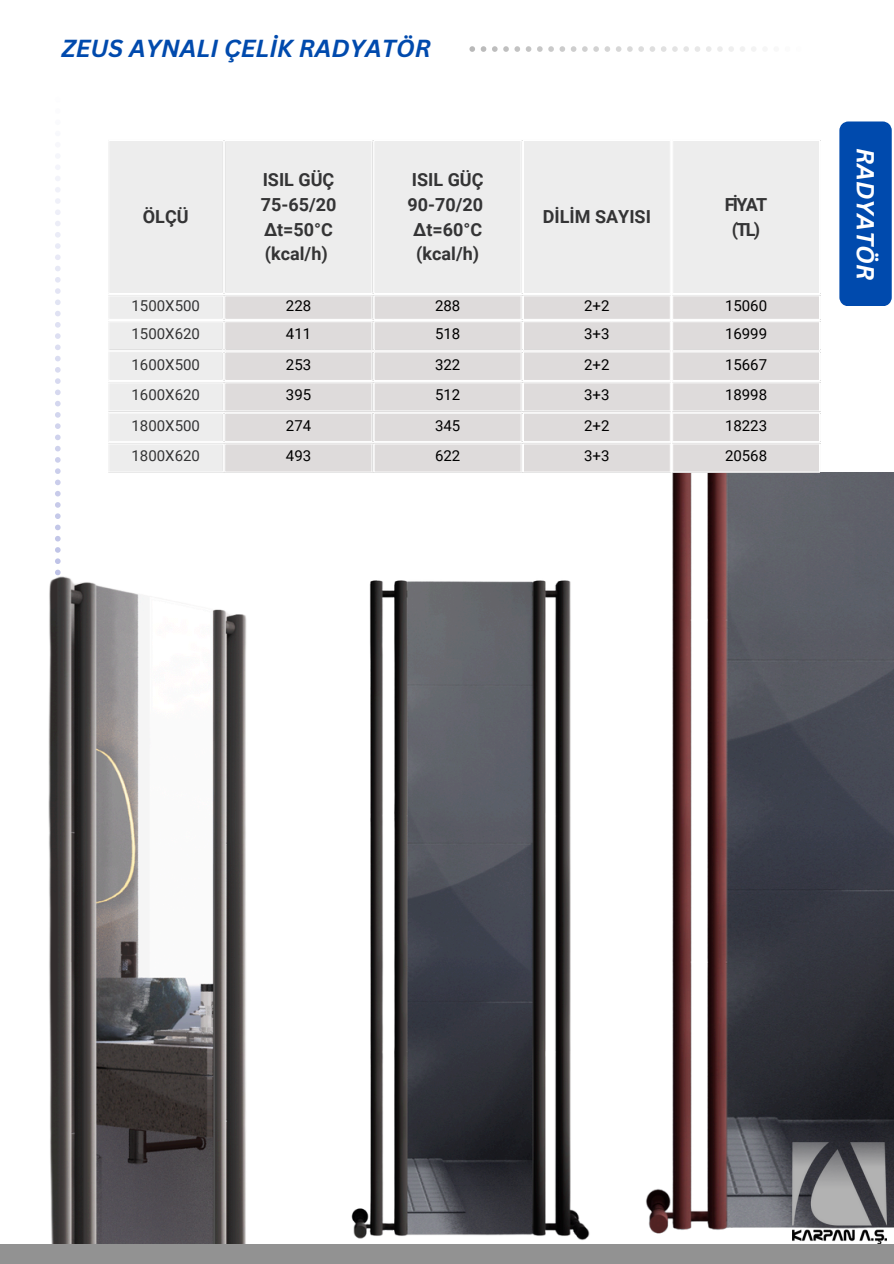
<style>
.page{position:relative;width:894px;height:1264px;background:#fff}
.page>*{position:absolute;margin:0;border:0;box-sizing:border-box;transform-origin:0 0}
.t1{font:italic 700 24px "Canva Sans";color:#004aad}
.t2{font:italic 700 24px "Canva Sans";color:#fff}
.t3{font:700 18px "Roboto";color:#343435}
.t4{font:15px "Roboto";color:#000}
.t5{font:15px "Roboto";color:#343435}
</style>
<div class="page">
<svg style="left:469px;top:46px;width:287px;height:6px"></svg>
<svg style="left:55px;top:165px;width:6px;height:332px"></svg>
<img style="left:48px;top:502px;width:199px;height:741px">
<div style="left:0;top:1243px;width:893px;height:20px;background:#929292"></div>
<img style="left:624px;top:472px;width:269px;height:772px">
<img style="left:792px;top:1142px;width:94px;height:101px">
<div style="left:839px;top:121px;width:52px;height:185px;background:#004aad"></div>
<img style="left:310px;top:580px;width:306px;height:664px">
<div style="left:109px;top:140px;width:709px;height:331px;background:#ededed"></div>
<div style="left:225px;top:295px;width:593px;height:177px;background:#dedbdb"></div>
<hr style="left:222px;top:141px;width:1px;height:152px;background:#fff">
<hr style="left:108px;top:140px;width:115px;height:1px;background:#fff">
<hr style="left:108px;top:293px;width:115px;height:1px;background:#fff">
<hr style="left:224px;top:141px;width:1px;height:152px;background:#fff">
<hr style="left:371px;top:141px;width:1px;height:152px;background:#fff">
<hr style="left:224px;top:140px;width:148px;height:1px;background:#fff">
<hr style="left:224px;top:293px;width:148px;height:1px;background:#fff">
<hr style="left:373px;top:141px;width:2px;height:152px;background:#fff">
<hr style="left:520px;top:141px;width:1px;height:152px;background:#fff">
<hr style="left:373px;top:140px;width:148px;height:1px;background:#fff">
<hr style="left:373px;top:293px;width:148px;height:1px;background:#fff">
<hr style="left:522px;top:141px;width:2px;height:152px;background:#fff">
<hr style="left:669px;top:141px;width:1px;height:152px;background:#fff">
<hr style="left:522px;top:140px;width:148px;height:1px;background:#fff">
<hr style="left:522px;top:293px;width:148px;height:1px;background:#fff">
<hr style="left:672px;top:141px;width:1px;height:152px;background:#fff">
<hr style="left:672px;top:140px;width:147px;height:1px;background:#fff">
<hr style="left:672px;top:293px;width:147px;height:1px;background:#fff">
<hr style="left:108px;top:295px;width:115px;height:1px;background:#fff">
<hr style="left:108px;top:319px;width:115px;height:1px;background:#fff">
<hr style="left:224px;top:295px;width:148px;height:1px;background:#fff">
<hr style="left:224px;top:319px;width:148px;height:1px;background:#fff">
<hr style="left:373px;top:296px;width:2px;height:23px;background:#fff">
<hr style="left:373px;top:295px;width:148px;height:1px;background:#fff">
<hr style="left:373px;top:319px;width:148px;height:1px;background:#fff">
<hr style="left:522px;top:296px;width:2px;height:23px;background:#fff">
<hr style="left:522px;top:295px;width:148px;height:1px;background:#fff">
<hr style="left:522px;top:319px;width:148px;height:1px;background:#fff">
<hr style="left:672px;top:295px;width:147px;height:1px;background:#fff">
<hr style="left:672px;top:319px;width:147px;height:1px;background:#fff">
<hr style="left:108px;top:321px;width:115px;height:1px;background:#fff">
<hr style="left:108px;top:349px;width:115px;height:1px;background:#fff">
<hr style="left:224px;top:321px;width:148px;height:1px;background:#fff">
<hr style="left:224px;top:349px;width:148px;height:1px;background:#fff">
<hr style="left:373px;top:322px;width:2px;height:27px;background:#fff">
<hr style="left:373px;top:321px;width:148px;height:1px;background:#fff">
<hr style="left:373px;top:349px;width:148px;height:1px;background:#fff">
<hr style="left:522px;top:322px;width:2px;height:27px;background:#fff">
<hr style="left:522px;top:321px;width:148px;height:1px;background:#fff">
<hr style="left:522px;top:349px;width:148px;height:1px;background:#fff">
<hr style="left:672px;top:321px;width:147px;height:1px;background:#fff">
<hr style="left:672px;top:349px;width:147px;height:1px;background:#fff">
<hr style="left:108px;top:351px;width:115px;height:2px;background:#fff">
<hr style="left:108px;top:380px;width:115px;height:1px;background:#fff">
<hr style="left:224px;top:351px;width:148px;height:2px;background:#fff">
<hr style="left:224px;top:380px;width:148px;height:1px;background:#fff">
<hr style="left:373px;top:353px;width:2px;height:27px;background:#fff">
<hr style="left:373px;top:351px;width:148px;height:2px;background:#fff">
<hr style="left:373px;top:380px;width:148px;height:1px;background:#fff">
<hr style="left:522px;top:353px;width:2px;height:27px;background:#fff">
<hr style="left:522px;top:351px;width:148px;height:2px;background:#fff">
<hr style="left:522px;top:380px;width:148px;height:1px;background:#fff">
<hr style="left:672px;top:351px;width:147px;height:2px;background:#fff">
<hr style="left:672px;top:380px;width:147px;height:1px;background:#fff">
<hr style="left:108px;top:382px;width:115px;height:1px;background:#fff">
<hr style="left:108px;top:410px;width:115px;height:1px;background:#fff">
<hr style="left:224px;top:382px;width:148px;height:1px;background:#fff">
<hr style="left:224px;top:410px;width:148px;height:1px;background:#fff">
<hr style="left:373px;top:383px;width:2px;height:27px;background:#fff">
<hr style="left:373px;top:382px;width:148px;height:1px;background:#fff">
<hr style="left:373px;top:410px;width:148px;height:1px;background:#fff">
<hr style="left:522px;top:383px;width:2px;height:27px;background:#fff">
<hr style="left:522px;top:382px;width:148px;height:1px;background:#fff">
<hr style="left:522px;top:410px;width:148px;height:1px;background:#fff">
<hr style="left:672px;top:382px;width:147px;height:1px;background:#fff">
<hr style="left:672px;top:410px;width:147px;height:1px;background:#fff">
<hr style="left:108px;top:413px;width:115px;height:1px;background:#fff">
<hr style="left:108px;top:441px;width:115px;height:1px;background:#fff">
<hr style="left:224px;top:413px;width:148px;height:1px;background:#fff">
<hr style="left:224px;top:441px;width:148px;height:1px;background:#fff">
<hr style="left:373px;top:414px;width:2px;height:27px;background:#fff">
<hr style="left:373px;top:413px;width:148px;height:1px;background:#fff">
<hr style="left:373px;top:441px;width:148px;height:1px;background:#fff">
<hr style="left:522px;top:414px;width:2px;height:27px;background:#fff">
<hr style="left:522px;top:413px;width:148px;height:1px;background:#fff">
<hr style="left:522px;top:441px;width:148px;height:1px;background:#fff">
<hr style="left:672px;top:413px;width:147px;height:1px;background:#fff">
<hr style="left:672px;top:441px;width:147px;height:1px;background:#fff">
<svg style="left:108px;top:297px;width:1px;height:174px"></svg>
<hr style="left:108px;top:443px;width:115px;height:1px;background:#fff">
<svg style="left:222px;top:296px;width:3px;height:175px"></svg>
<svg style="left:371px;top:296px;width:1px;height:175px"></svg>
<hr style="left:224px;top:443px;width:148px;height:1px;background:#fff">
<hr style="left:224px;top:471px;width:148px;height:1px;background:#fff">
<hr style="left:373px;top:444px;width:2px;height:27px;background:#fff">
<svg style="left:520px;top:296px;width:1px;height:175px"></svg>
<hr style="left:373px;top:443px;width:148px;height:1px;background:#fff">
<hr style="left:373px;top:471px;width:148px;height:1px;background:#fff">
<hr style="left:522px;top:444px;width:2px;height:27px;background:#fff">
<hr style="left:522px;top:443px;width:148px;height:1px;background:#fff">
<hr style="left:522px;top:471px;width:148px;height:1px;background:#fff">
<svg style="left:669px;top:296px;width:4px;height:175px"></svg>
<svg style="left:818px;top:296px;width:1px;height:175px"></svg>
<hr style="left:672px;top:443px;width:147px;height:1px;background:#fff">
<hr style="left:672px;top:471px;width:147px;height:1px;background:#fff">
<p class="t1" style="left:62px;top:32px;width:370px">ZEUS AYNALI ÇELİK RADYATÖR</p>
<p class="t3" style="left:143px;top:206px;width:47px">ÖLÇÜ</p>
<h1 class="t3" style="left:263px;top:169px;width:73px">ISIL GÜÇ</h1>
<p class="t3" style="left:261px;top:194px;width:77px">75-65/20</p>
<p class="t3" style="left:264px;top:219px;width:70px">∆t=50°C</p>
<p class="t3" style="left:265px;top:244px;width:64px">(kcal/h)</p>
<p class="t3" style="left:412px;top:169px;width:73px">ISIL GÜÇ</p>
<p class="t3" style="left:407px;top:194px;width:77px">90-70/20</p>
<p class="t3" style="left:413px;top:219px;width:70px">∆t=60°C</p>
<p class="t3" style="left:416px;top:244px;width:64px">(kcal/h)</p>
<p class="t3" style="left:542px;top:206px;width:109px">DİLİM SAYISI</p>
<p class="t3" style="left:724px;top:194px;width:44px">FİYAT</p>
<p class="t3" style="left:731px;top:219px;width:30px">(TL)</p>
<p class="t5" style="left:131px;top:297px;width:70px">1500X500</p>
<p class="t4" style="left:286px;top:297px;width:27px">228</p>
<p class="t4" style="left:435px;top:297px;width:27px">288</p>
<p class="t4" style="left:584px;top:297px;width:27px">2+2</p>
<p class="t4" style="left:724px;top:297px;width:44px">15060</p>
<p class="t5" style="left:131px;top:325px;width:70px">1500X620</p>
<p class="t4" style="left:286px;top:325px;width:27px">411</p>
<p class="t4" style="left:435px;top:325px;width:27px">518</p>
<p class="t4" style="left:584px;top:325px;width:27px">3+3</p>
<p class="t4" style="left:724px;top:325px;width:44px">16999</p>
<p class="t5" style="left:131px;top:356px;width:70px">1600X500</p>
<p class="t4" style="left:286px;top:356px;width:27px">253</p>
<p class="t4" style="left:435px;top:356px;width:27px">322</p>
<p class="t4" style="left:584px;top:356px;width:27px">2+2</p>
<p class="t4" style="left:724px;top:356px;width:44px">15667</p>
<p class="t5" style="left:131px;top:386px;width:70px">1600X620</p>
<p class="t4" style="left:286px;top:386px;width:27px">395</p>
<p class="t4" style="left:435px;top:386px;width:27px">512</p>
<p class="t4" style="left:584px;top:386px;width:27px">3+3</p>
<p class="t4" style="left:724px;top:386px;width:44px">18998</p>
<p class="t5" style="left:131px;top:417px;width:70px">1800X500</p>
<p class="t4" style="left:286px;top:417px;width:27px">274</p>
<p class="t4" style="left:435px;top:417px;width:27px">345</p>
<p class="t4" style="left:584px;top:417px;width:27px">2+2</p>
<p class="t4" style="left:724px;top:417px;width:44px">18223</p>
<p class="t5" style="left:131px;top:447px;width:70px">1800X620</p>
<p class="t4" style="left:286px;top:447px;width:27px">493</p>
<p class="t4" style="left:435px;top:447px;width:27px">622</p>
<p class="t4" style="left:584px;top:447px;width:27px">3+3</p>
<p class="t4" style="left:724px;top:447px;width:44px">20568</p>
<h1 class="t2" style="left:882px;top:148px;width:133px;rotate:90deg">RADYATÖR</h1>
</div>
